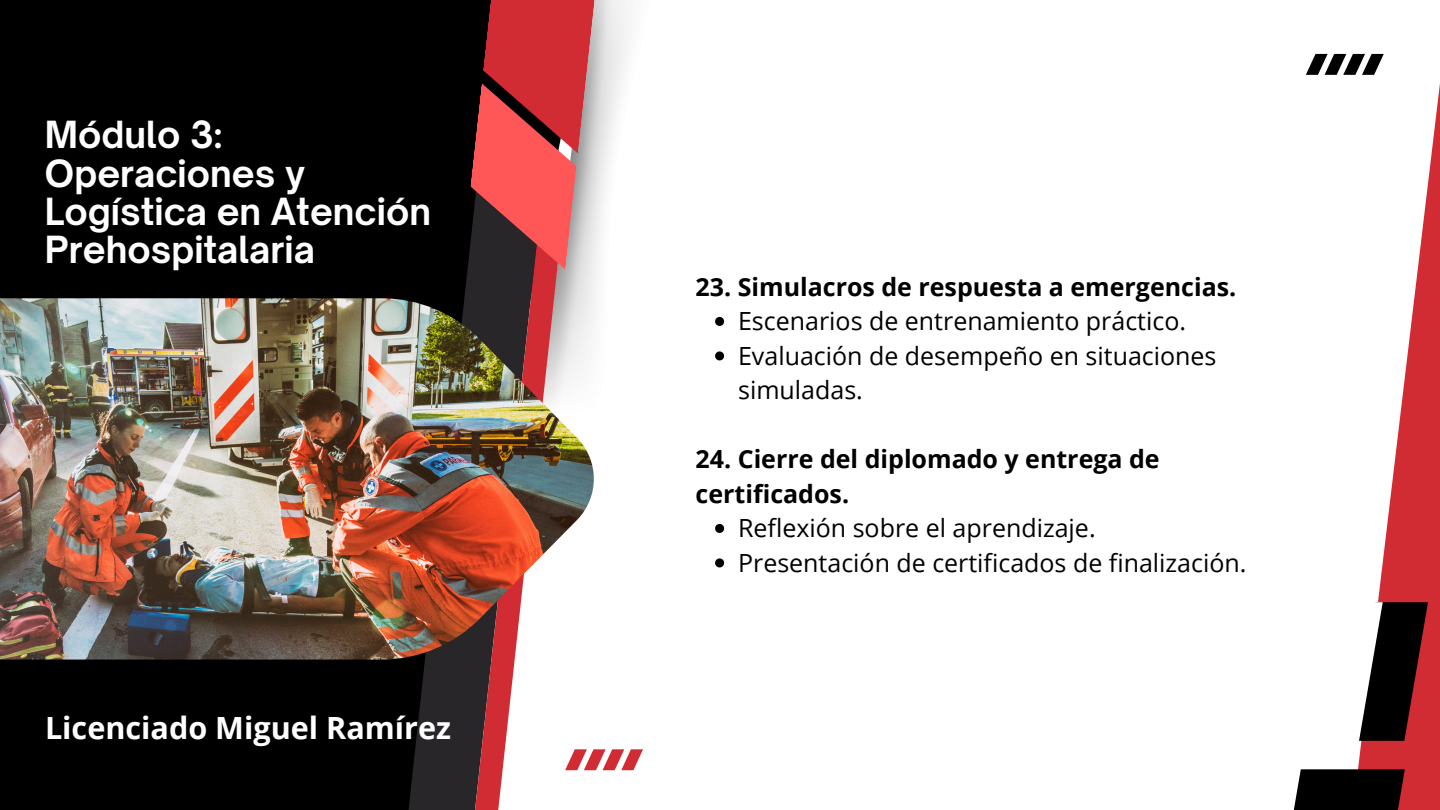
<style>
.page{position:relative;width:1440px;height:810px;background:#fff}
.page>*{position:absolute;margin:0;border:0;box-sizing:border-box;transform-origin:0 0}
.t1{font:700 35.8px/38.3px "Open Sauce One";color:#fff}
.t2{font:700 30.6px "Open Sans";color:#fff}
.t3{font:25px/34.5px "Open Sans";color:#000}
.t4{font:700 25px/34.5px "Open Sans";color:#000}
</style>
<div class="page">
<svg style="left:1356px;top:53px;width:84px;height:757px"></svg>
<svg style="left:1293px;top:602px;width:135px;height:208px"></svg>
<div style="left:0;top:0;width:602px;height:810px;background:#000"></div>
<img style="left:568px;top:0;width:59px;height:427px">
<svg style="left:408px;top:660px;width:50px;height:150px;fill:#282629"></svg>
<svg style="left:458px;top:270px;width:110px;height:540px;background:#b18d90"></svg>
<svg style="left:467px;top:0;width:148px;height:270px;background:#bb5d5f"></svg>
<svg style="left:558px;top:749px;width:85px;height:27px"></svg>
<img style="left:0;top:298px;width:594px;height:362px">
<svg style="left:1306px;top:54px;width:82px;height:27px"></svg>
<svg style="left:715px;top:317px;width:9px;height:9px"></svg>
<svg style="left:715px;top:351px;width:9px;height:9px"></svg>
<svg style="left:715px;top:524px;width:9px;height:9px"></svg>
<svg style="left:715px;top:558px;width:9px;height:9px"></svg>
<h2 class="t1" style="left:45px;top:116px;width:388px">Módulo 3:<br>Operaciones y<br>Logística en Atención<br>Prehospitalaria</h2>
<p class="t2" style="left:45px;top:706px;width:408px">Licenciado Miguel Ramírez</p>
<p class="t4" style="left:696px;top:269px;width:542px">23. Simulacros de respuesta a emergencias.</p>
<p class="t3" style="left:738px;top:303px;width:449px">Escenarios de entrenamiento práctico.</p>
<p class="t3" style="left:738px;top:338px;width:480px">Evaluación de desempeño en situaciones simuladas.</p>
<p class="t4" style="left:696px;top:441px;width:466px">24. Cierre del diplomado y entrega de certificados.</p>
<p class="t3" style="left:738px;top:510px;width:359px">Reflexión sobre el aprendizaje.</p>
<h3 class="t3" style="left:738px;top:545px;width:510px">Presentación de certificados de finalización.</h3>
</div>
